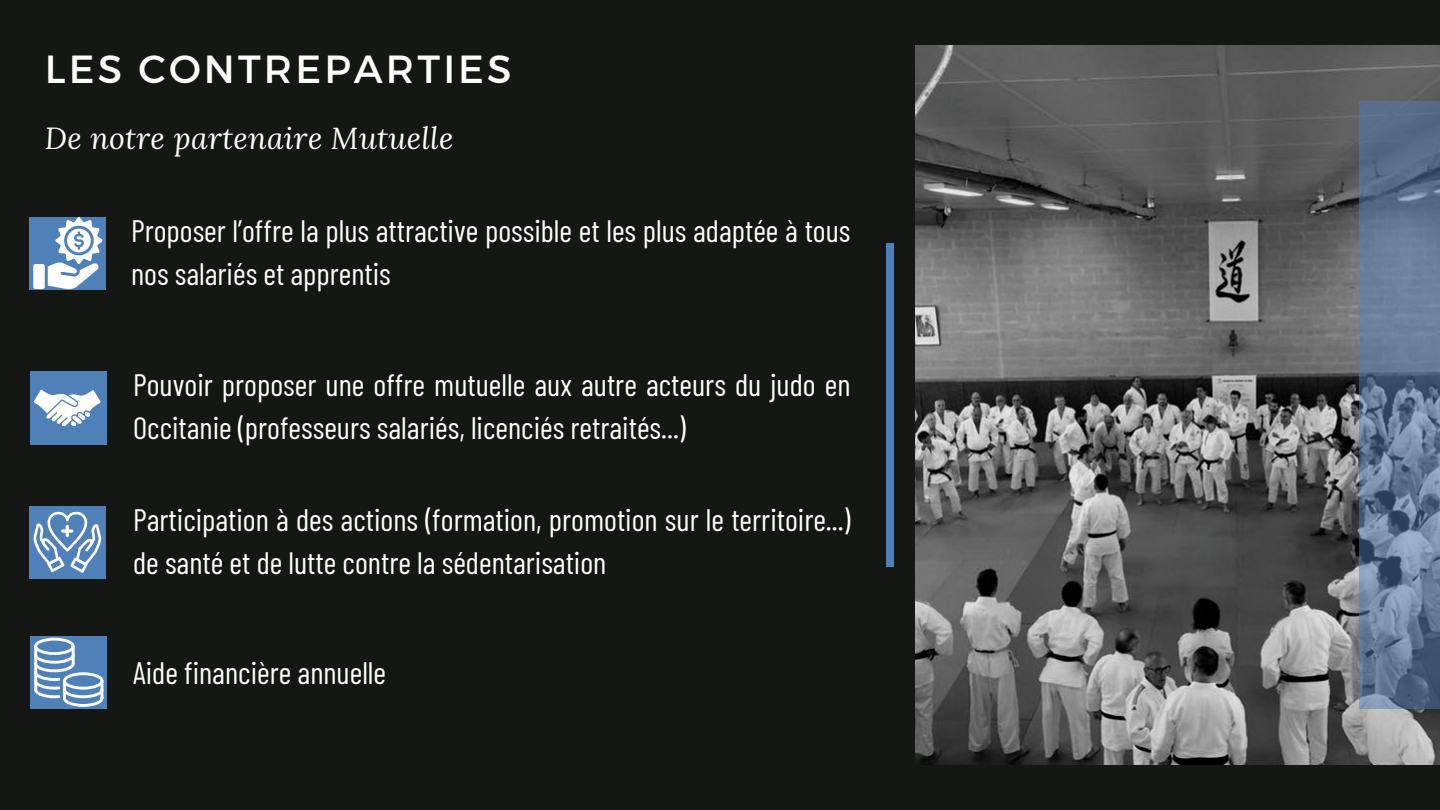
<style>
.page{position:relative;width:1440px;height:810px;background:#151715}
.page>*{position:absolute;margin:0;border:0;box-sizing:border-box;transform-origin:0 0}
.t1{font:39.2px "Montserrat";letter-spacing:.08em;color:#fff}
.t2{font:31px/43.1px "Barlow Condensed";color:#fff}
.t3{font:italic 30.2px "Lora";letter-spacing:.01em;color:#fff}
</style>
<div class="page">
<img style="left:915px;top:45px;width:525px;height:720px">
<div style="left:887px;top:243px;width:7px;height:324px;background:#5080b8"></div>
<svg style="left:1359px;top:101px;width:81px;height:608px"></svg>
<div style="left:30px;top:217px;width:76px;height:73px;background:#5080b8"></div>
<div style="left:30px;top:371px;width:77px;height:73px;background:#5080b8"></div>
<svg style="left:34px;top:390px;width:66px;height:36px"></svg>
<svg style="left:48px;top:217px;width:55px;height:73px"></svg>
<div style="left:33px;top:264px;width:12px;height:25px;background:#fff;border-radius:2px"></div>
<div style="left:31px;top:636px;width:76px;height:73px;background:#5080b8"></div>
<svg style="left:34px;top:638px;width:69px;height:69px"></svg>
<hr style="left:34px;top:645px;width:3px;height:46px;background:#fff">
<hr style="left:72px;top:645px;width:3px;height:20px;background:#fff">
<div style="left:30px;top:506px;width:76px;height:73px;background:#5080b8"></div>
<svg style="left:33px;top:512px;width:69px;height:61px"></svg>
<h1 class="t1" style="left:45px;top:44px;width:468px">LES CONTREPARTIES</h1>
<p class="t3" style="left:45px;top:117px;width:410px">De notre partenaire Mutuelle</p>
<p class="t2" style="left:131px;top:208px;width:721px">Proposer l’offre la plus attractive possible et les plus adaptée à tous nos salariés et apprentis</p>
<p class="t2" style="left:133px;top:362px;width:719px">Pouvoir proposer une offre mutuelle aux autre acteurs du judo en<br>Occitanie (professeurs salariés, licenciés retraités...)</p>
<p class="t2" style="left:133px;top:497px;width:719px">Participation à des actions (formation, promotion sur le territoire...) de santé et de lutte contre la sédentarisation</p>
<p class="t2" style="left:133px;top:650px;width:255px">Aide financière annuelle</p>
</div>
